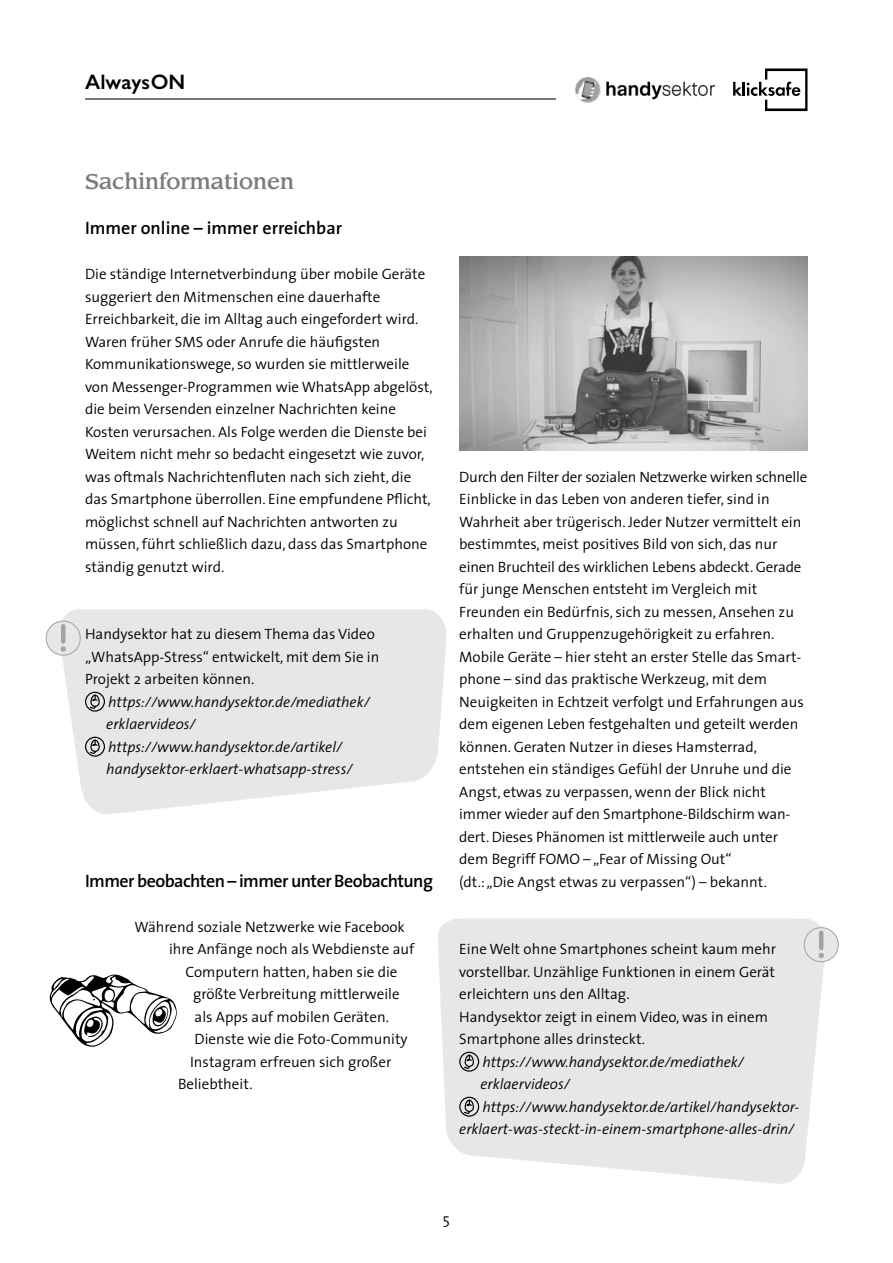
<style>
.page{position:relative;width:893px;height:1263px;background:#fff}
.page>*{position:absolute;margin:0;border:0;box-sizing:border-box;transform-origin:0 0}
.t1{font:500 21px "Leawood";color:#7b7b7a}
.t2{font:600 21px "Gill Sans";color:#000}
.t3{font:600 18px "The Sans";letter-spacing:-.03em;color:#000}
.t4{font:600 18px "The Sans";color:#000}
.t5{font:300 15px/22.5px "The Sans";color:#000}
.t6{font:italic 300 15px/22.5px "The Sans";color:#000}
</style>
<div class="page">
<svg style="left:57px;top:609px;width:390px;height:205px;background:#e9e9e9"></svg>
<svg style="left:438px;top:919px;width:389px;height:265px;background:#e9e9e9"></svg>
<div style="left:85px;top:692px;width:20px;height:20px;border:1px solid #000;border-radius:50%"></div>
<svg style="left:89px;top:694px;width:11px;height:16px"></svg>
<div style="left:85px;top:737px;width:20px;height:20px;border:1px solid #000;border-radius:50%"></div>
<svg style="left:89px;top:739px;width:11px;height:16px"></svg>
<div style="left:459px;top:1052px;width:20px;height:20px;border:1px solid #000;border-radius:50%"></div>
<svg style="left:463px;top:1054px;width:12px;height:16px"></svg>
<div style="left:459px;top:1097px;width:20px;height:20px;border:1px solid #000;border-radius:50%"></div>
<svg style="left:463px;top:1099px;width:12px;height:16px"></svg>
<svg style="left:49px;top:974px;width:128px;height:73px"></svg>
<div style="left:46px;top:621px;width:34px;height:34px;background:#e7e7e7;border-radius:50%"></div>
<div style="left:46px;top:621px;width:35px;height:35px;border:1px solid #a3a3a3;border-radius:50%"></div>
<hr style="left:61px;top:626px;width:4px;height:15px;background:#a3a3a3">
<div style="left:804px;top:928px;width:34px;height:34px;background:#e7e7e7;border-radius:50%"></div>
<div style="left:804px;top:927px;width:35px;height:35px;border:1px solid #a3a3a3;border-radius:50%"></div>
<hr style="left:819px;top:933px;width:4px;height:15px;background:#a3a3a3">
<img style="left:459px;top:256px;width:349px;height:194px">
<hr style="left:85px;top:98px;width:471px;height:2px;background:#000">
<img style="left:575px;top:77px;width:140px;height:26px">
<svg style="left:733px;top:68px;width:74px;height:43px"></svg>
<h1 class="t2" style="left:85px;top:70px;width:102px">Always ON</h1>
<h1 class="t1" style="left:85px;top:169px;width:210px">Sachinformationen</h1>
<p class="t4" style="left:85px;top:213px;width:259px">Immer online – immer erreichbar</p>
<p class="t5" style="left:85px;top:262px;width:349px">Die ständige Internetverbindung über mobile Geräte suggeriert den Mitmenschen eine dauerhafte Erreichbarkeit, die im Alltag auch eingefordert wird.<br>Waren früher SMS oder Anrufe die häufigsten Kommunikationswege, so wurden sie mittlerweile von Messenger-Programmen wie WhatsApp abgelöst, die beim Versenden einzelner Nachrichten keine Kosten verursachen. Als Folge werden die Dienste bei Weitem nicht mehr so bedacht eingesetzt wie zuvor, was oftmals Nachrichtenfluten nach sich zieht, die das Smartphone überrollen. Eine empfundene Pflicht, möglichst schnell auf Nachrichten antworten zu müssen, führt schließlich dazu, dass das Smartphone ständig genutzt wird.</p>
<p class="t5" style="left:85px;top:622px;width:296px">Handysektor hat zu diesem Thema das Video „WhatsApp-Stress“ entwickelt, mit dem Sie in<br>Projekt 2 arbeiten können.</p>
<p class="t6" style="left:106px;top:690px;width:265px">https://www.handysektor.de/mediathek/ erklaervideos/ https://www.handysektor.de/artikel/ handysektor-erklaert-whatsapp-stress/</p>
<p class="t3" style="left:85px;top:865px;width:350px">Immer beobachten – immer unter Beobachtung</p>
<p class="t5" style="left:135px;top:915px;width:272px">Während soziale Netzwerke wie Facebook</p>
<p class="t5" style="left:169px;top:937px;width:247px">ihre Anfänge noch als Webdienste auf</p>
<p class="t5" style="left:186px;top:960px;width:213px">Computern hatten, haben sie die</p>
<p class="t5" style="left:193px;top:982px;width:208px">größte Verbreitung mittlerweile</p>
<p class="t5" style="left:195px;top:1005px;width:196px">als Apps auf mobilen Geräten.</p>
<p class="t5" style="left:195px;top:1027px;width:215px">Dienste wie die Foto-Community</p>
<p class="t5" style="left:190px;top:1050px;width:203px">Instagram erfreuen sich großer</p>
<p class="t5" style="left:178px;top:1072px;width:76px">Beliebtheit.</p>
<p class="t5" style="left:459px;top:465px;width:350px">Durch den Filter der sozialen Netzwerke wirken schnelle Einblicke in das Leben von anderen tiefer, sind in Wahrheit aber trügerisch. Jeder Nutzer vermittelt ein bestimmtes, meist positives Bild von sich, das nur einen Bruchteil des wirklichen Lebens abdeckt. Gerade für junge Menschen entsteht im Vergleich mit Freunden ein Bedürfnis, sich zu messen, Ansehen zu erhalten und Gruppenzugehörigkeit zu erfahren.<br>Mobile Geräte – hier steht an erster Stelle das Smart&shy;phone – sind das praktische Werkzeug, mit dem Neuigkeiten in Echtzeit verfolgt und Erfahrungen aus dem eigenen Leben festgehalten und geteilt werden können. Geraten Nutzer in dieses Hamsterrad, entstehen ein ständiges Gefühl der Unruhe und die Angst, etwas zu verpassen, wenn der Blick nicht immer wieder auf den Smartphone-Bildschirm wan&shy;dert. Dieses Phänomen ist mittlerweile auch unter dem Begriff FOMO – „Fear of Missing Out“<br>(dt.: „Die Angst etwas zu verpassen“) – bekannt.</p>
<p class="t5" style="left:459px;top:937px;width:318px">Eine Welt ohne Smartphones scheint kaum mehr vorstellbar. Unzählige Funktionen in einem Gerät erleichtern uns den Alltag.<br>Handysektor zeigt in einem Video, was in einem Smartphone alles drinsteckt.</p>
<p class="t6" style="left:482px;top:1050px;width:263px">https://www.handysektor.de/mediathek/</p>
<p class="t6" style="left:480px;top:1072px;width:91px">erklaervideos/</p>
<p class="t6" style="left:482px;top:1095px;width:319px">https://www.handysektor.de/artikel/handysektor-</p>
<p class="t6" style="left:459px;top:1117px;width:337px">erklaert-was-steckt-in-einem-smartphone-alles-drin/</p>
<p class="t5" style="left:443px;top:1207px;width:9px">5</p>
</div>
